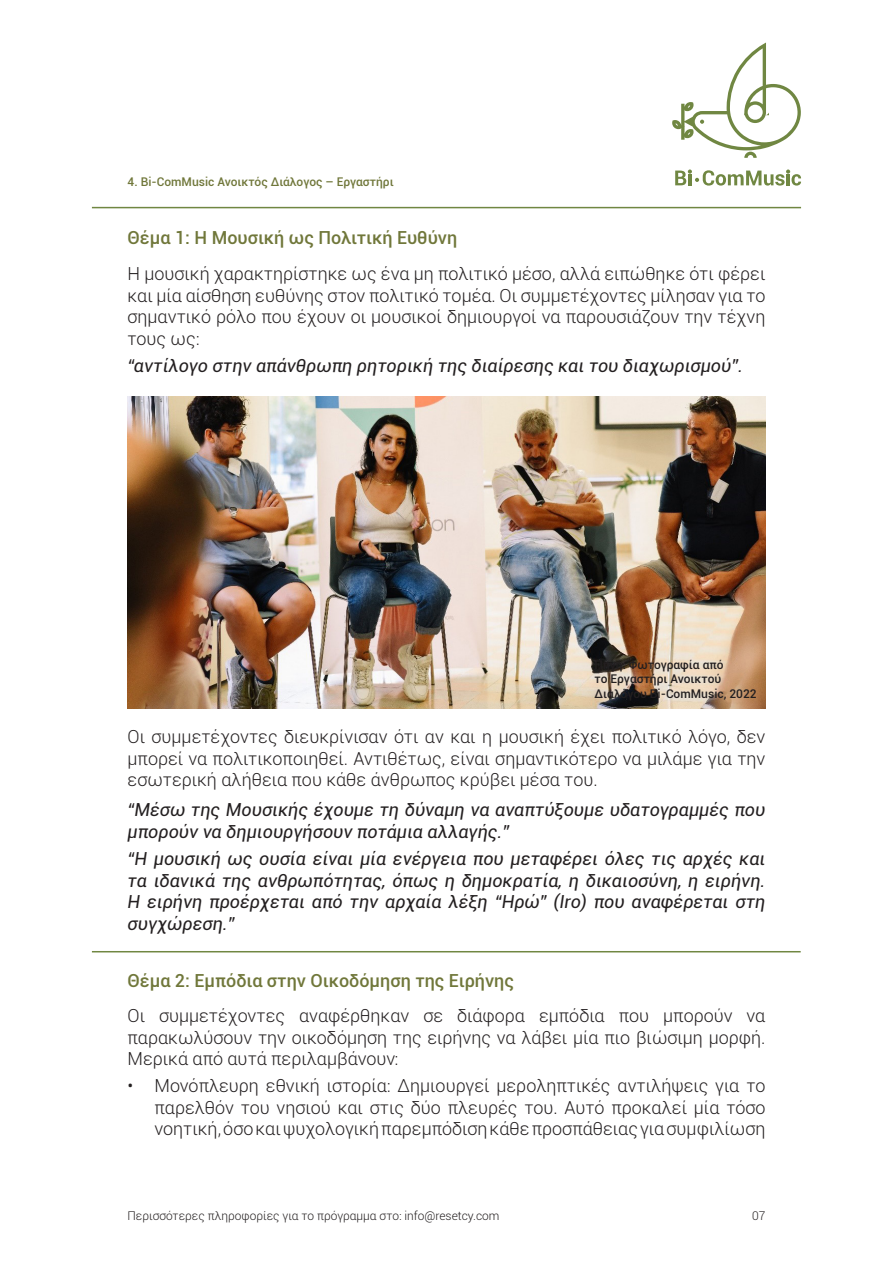
<style>
.page{position:relative;width:893px;height:1263px;background:#fff}
.page>*{position:absolute;margin:0;border:0;box-sizing:border-box;transform-origin:0 0}
.t1{font:300 18px/21.6px "Roboto";color:#231f20;text-align:justify}
.t2{font:italic 18px/21.6px "Roboto";color:#231f20}
.t3{font:500 18px "Roboto";color:#70773a}
.t4{font:500 12px/14.4px "Roboto";color:#231f20}
.t5{font:300 12px "Roboto";color:#231f20}
.t6{font:500 12px "Roboto";color:#70773a}
</style>
<div class="page">
<svg style="left:675px;top:169px;width:126px;height:17px"></svg>
<svg style="left:672px;top:43px;width:129px;height:115px"></svg>
<hr style="left:92px;top:207px;width:709px;height:1px;background:#708742">
<img style="left:128px;top:396px;width:637px;height:312px">
<hr style="left:92px;top:951px;width:709px;height:1px;background:#708742">
<p class="t6" style="left:128px;top:173px;width:268px">4. Bi-ComMusic Ανοικτός Διάλογος – Εργαστήρι</p>
<p class="t3" style="left:128px;top:225px;width:331px">Θέμα 1: Η Μουσική ως Πολιτική Ευθύνη</p>
<p class="t1" style="left:128px;top:262px;width:639px">Η μουσική χαρακτηρίστηκε ως ένα μη πολιτικό μέσο, αλλά ειπώθηκε ότι φέρει και μία αίσθηση ευθύνης στον πολιτικό τομέα. Οι συμμετέχοντες μίλησαν για το σημαντικό ρόλο που έχουν οι μουσικοί δημιουργοί να παρουσιάζουν την τέχνη τους ως:</p>
<p class="t2" style="left:128px;top:354px;width:617px">“αντίλογο στην απάνθρωπη ρητορική της διαίρεσης και του διαχωρισμού”.</p>
<p class="t4" style="left:595px;top:657px;width:163px">Πηγή: Φωτογραφία από<br>το Εργαστήρι Ανοικτού<br>Διαλόγου Bi-ComMusic, 2022</p>
<p class="t1" style="left:128px;top:725px;width:639px">Οι συμμετέχοντες διευκρίνισαν ότι αν και η μουσική έχει πολιτικό λόγο, δεν μπορεί να πολιτικοποιηθεί. Αντιθέτως, είναι σημαντικότερο να μιλάμε για την εσωτερική αλήθεια που κάθε άνθρωπος κρύβει μέσα του.</p>
<p class="t2" style="left:128px;top:798px;width:639px">“Μέσω της Μουσικής έχουμε τη δύναμη να αναπτύξουμε υδατογραμμές που μπορούν να δημιουργήσουν ποτάμια αλλαγής.”</p>
<p class="t2" style="left:128px;top:847px;width:639px;text-align:justify">“Η μουσική ως ουσία είναι μία ενέργεια που μεταφέρει όλες τις αρχές και τα ιδανικά της ανθρωπότητας, όπως η δημοκρατία, η δικαιοσύνη, η ειρήνη.<br>Η ειρήνη προέρχεται από την αρχαία λέξη “Ηρώ” (Iro) που αναφέρεται στη συγχώρεση.”</p>
<p class="t3" style="left:128px;top:968px;width:388px">Θέμα 2: Εμπόδια στην Οικοδόμηση της Ειρήνης</p>
<p class="t1" style="left:128px;top:1004px;width:639px">Οι συμμετέχοντες αναφέρθηκαν σε διάφορα εμπόδια που μπορούν να παρακωλύσουν την οικοδόμηση της ειρήνης να λάβει μία πιο βιώσιμη μορφή.<br>Μερικά από αυτά περιλαμβάνουν:</p>
<p class="t1" style="left:155px;top:1074px;width:612px;text-indent:-27px">• Μονόπλευρη εθνική ιστορία: Δημιουργεί μεροληπτικές αντιλήψεις για το παρελθόν του νησιού και στις δύο πλευρές του. Αυτό προκαλεί μία τόσο νοητική, όσο και ψυχολογική παρεμπόδιση κάθε προσπάθειας για συμφιλίωση</p>
<p class="t5" style="left:128px;top:1208px;width:373px">Περισσότερες πληροφορίες για το πρόγραμμα στο: info@resetcy.com</p>
<p class="t5" style="left:752px;top:1207px;width:15px">07</p>
</div>
